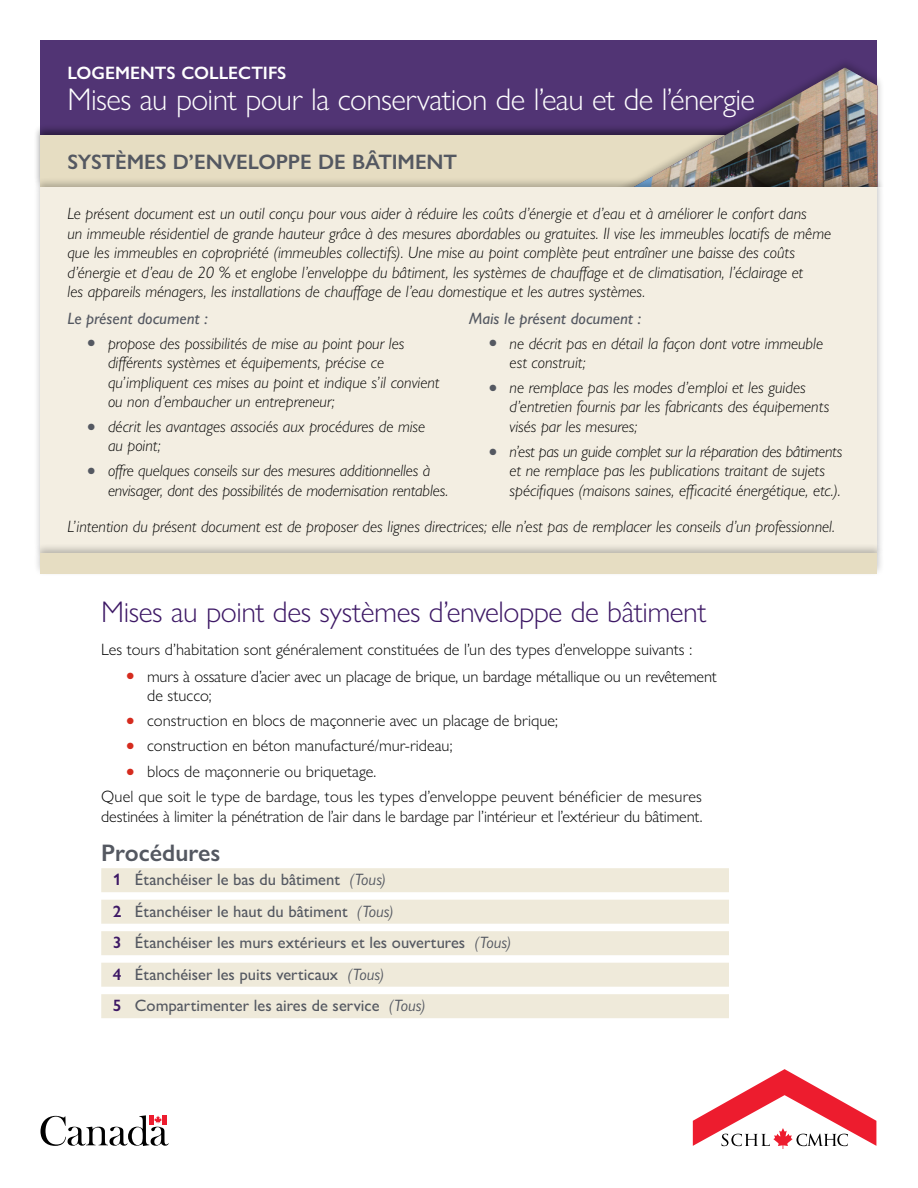
<style>
.page{position:relative;width:918px;height:1188px;background:#fff}
.page>*{position:absolute;margin:0;border:0;box-sizing:border-box;transform-origin:0 0}
.MURB_H1_Title_a_FR{font:300 31.5px "Gill Sans Nova";letter-spacing:-.02em;color:#fff}
.MURB_H2_Subhead{font:300 30px "Gill Sans Nova";letter-spacing:-.015em;color:#3d1865}
.MURB_H3{font:600 24px "Gill Sans Nova";color:#545861}
.MURB_H1_Title_a_FR-2{font:600 21px "Gill Sans Nova";letter-spacing:-.005em;color:#545861}
.MURB_H1_Title_a_FR-3{font:600 18px "Gill Sans Nova";color:#fff}
.MURB_P_Body{font:italic 300 16.5px/19.5px "Gill Sans Nova";color:#000}
.MURB_P_Body-2{font:300 16.5px/19.5px "Gill Sans Nova";color:#000}
.t1{font:500 16.5px "Gill Sans Nova";color:#545861}
.MURB_P_Body-3{font:italic 500 16.5px "Gill Sans Nova";color:#545861}
.s1{color:#545861}
.s2{color:#d52b1e}
.s3{font-weight:600;color:#3d1865}
.s4{font-weight:400;font-style:italic}
</style>
<div class="page">
<div style="left:40px;top:40px;width:838px;height:95px;background:#513474"></div>
<div style="left:33px;top:124px;width:840px;height:66px;background:#000;opacity:.45"></div>
<div style="left:40px;top:135px;width:826px;height:52px;background:#e6ddc2"></div>
<div style="left:591px;top:58px;width:294px;height:154px;background:#000;opacity:.25"></div>
<img style="left:594px;top:68px;width:284px;height:109px">
<div style="left:33px;top:177px;width:852px;height:380px;background:#000;opacity:.25"></div>
<div style="left:40px;top:187px;width:838px;height:367px;background:#f3eee2"></div>
<div style="left:33px;top:543px;width:852px;height:34px;background:#000;opacity:.25"></div>
<div style="left:40px;top:554px;width:838px;height:20px;background:#e6ddc2"></div>
<svg style="left:40px;top:1115px;width:129px;height:31px"></svg>
<svg style="left:693px;top:1069px;width:183px;height:80px"></svg>
<div style="left:101px;top:868px;width:628px;height:24px;background:#efeada"></div>
<div style="left:101px;top:900px;width:628px;height:24px;background:#efeada"></div>
<div style="left:101px;top:931px;width:628px;height:24px;background:#efeada"></div>
<div style="left:101px;top:963px;width:628px;height:24px;background:#efeada"></div>
<div style="left:101px;top:994px;width:628px;height:24px;background:#efeada"></div>
<h1 class="MURB_H1_Title_a_FR-3" style="left:68px;top:61px;width:220px">LOGEMENTS COLLECTIFS</h1>
<h1 class="MURB_H1_Title_a_FR" style="left:68px;top:80px;width:689px">Mises au point pour la conservation de l’eau et de l’énergie</h1>
<h1 class="MURB_H1_Title_a_FR-2" style="left:68px;top:148px;width:391px">SYSTÈMES D’ENVELOPPE DE BÂTIMENT</h1>
<p class="MURB_P_Body" style="left:67px;top:204px;width:765px">Le présent document est un outil conçu pour vous aider à réduire les coûts d’énergie et d’eau et à améliorer le confort dans<br>un immeuble résidentiel de grande hauteur grâce à des mesures abordables ou gratuites. Il vise les immeubles locatifs de même que les immeubles en copropriété (immeubles collectifs). Une mise au point complète peut entraîner une baisse des coûts d’énergie et d’eau de 20 % et englobe l’enveloppe du bâtiment, les systèmes de chauffage et de climatisation, l’éclairage et<br>les appareils ménagers, les installations de chauffage de l’eau domestique et les autres systèmes.</p>
<p class="MURB_P_Body-3" style="left:67px;top:308px;width:142px">Le présent document :</p>
<p class="MURB_P_Body" style="left:108px;top:333px;width:333px;text-indent:-20px"><span class="s1">●</span> propose des possibilités de mise au point pour les différents systèmes et équipements, précise ce qu’impliquent ces mises au point et indique s’il convient ou non d’embaucher un entrepreneur;</p>
<p class="MURB_P_Body" style="left:108px;top:416px;width:319px;text-indent:-20px"><span class="s1">●</span> décrit les avantages associés aux procédures de mise au point;</p>
<p class="MURB_P_Body" style="left:108px;top:461px;width:342px;text-indent:-20px"><span class="s1">●</span> offre quelques conseils sur des mesures additionnelles à envisager, dont des possibilités de modernisation rentables.</p>
<p class="MURB_P_Body-3" style="left:469px;top:308px;width:173px">Mais le présent document :</p>
<p class="MURB_P_Body" style="left:510px;top:333px;width:315px;text-indent:-20px"><span class="s1">●</span> ne décrit pas en détail la façon dont votre immeuble est construit;</p>
<p class="MURB_P_Body" style="left:510px;top:377px;width:321px;text-indent:-20px"><span class="s1">●</span> ne remplace pas les modes d’emploi et les guides d’entretien fournis par les fabricants des équipements visés par les mesures;</p>
<p class="MURB_P_Body" style="left:510px;top:441px;width:334px;text-indent:-20px"><span class="s1">●</span> n’est pas un guide complet sur la réparation des bâtiments et ne remplace pas les publications traitant de sujets spécifiques (maisons saines, efficacité énergétique, etc.).</p>
<p class="MURB_P_Body" style="left:68px;top:516px;width:769px">L’intention du présent document est de proposer des lignes directrices; elle n’est pas de remplacer les conseils d’un professionnel.</p>
<h2 class="MURB_H2_Subhead" style="left:101px;top:594px;width:607px">Mises au point des systèmes d’enveloppe de bâtiment</h2>
<p class="MURB_P_Body-2" style="left:101px;top:640px;width:592px">Les tours d’habitation sont généralement constituées de l’un des types d’enveloppe suivants :</p>
<p class="MURB_P_Body-2" style="left:147px;top:666px;width:571px;text-indent:-20px"><span class="s2">●</span> murs à ossature d’acier avec un placage de brique, un bardage métallique ou un revêtement de stucco;</p>
<p class="MURB_P_Body-2" style="left:127px;top:710px;width:432px"><span class="s2">●</span> construction en blocs de maçonnerie avec un placage de brique;</p>
<p class="MURB_P_Body-2" style="left:127px;top:735px;width:327px"><span class="s2">●</span> construction en béton manufacturé/mur-rideau;</p>
<p class="MURB_P_Body-2" style="left:127px;top:762px;width:251px"><span class="s2">●</span> blocs de maçonnerie ou briquetage.</p>
<p class="MURB_P_Body-2" style="left:101px;top:787px;width:603px">Quel que soit le type de bardage, tous les types d’enveloppe peuvent bénéficier de mesures destinées à limiter la pénétration de l’air dans le bardage par l’intérieur et l’extérieur du bâtiment.</p>
<h3 class="MURB_H3" style="left:101px;top:838px;width:121px">Procédures</h3>
<p class="t1" style="left:113px;top:870px;width:275px"><span class="s3">1</span> Étanchéiser le bas du bâtiment <span class="s4">(Tous)</span></p>
<p class="t1" style="left:113px;top:901px;width:282px"><span class="s3">2</span> Étanchéiser le haut du bâtiment <span class="s4">(Tous)</span></p>
<p class="t1" style="left:113px;top:933px;width:400px"><span class="s3">3</span> Étanchéiser les murs extérieurs et les ouvertures <span class="s4">(Tous)</span></p>
<p class="t1" style="left:113px;top:964px;width:273px"><span class="s3">4</span> Étanchéiser les puits verticaux <span class="s4">(Tous)</span></p>
<p class="t1" style="left:113px;top:996px;width:314px"><span class="s3">5</span> Compartimenter les aires de service <span class="s4">(Tous)</span></p>
</div>
